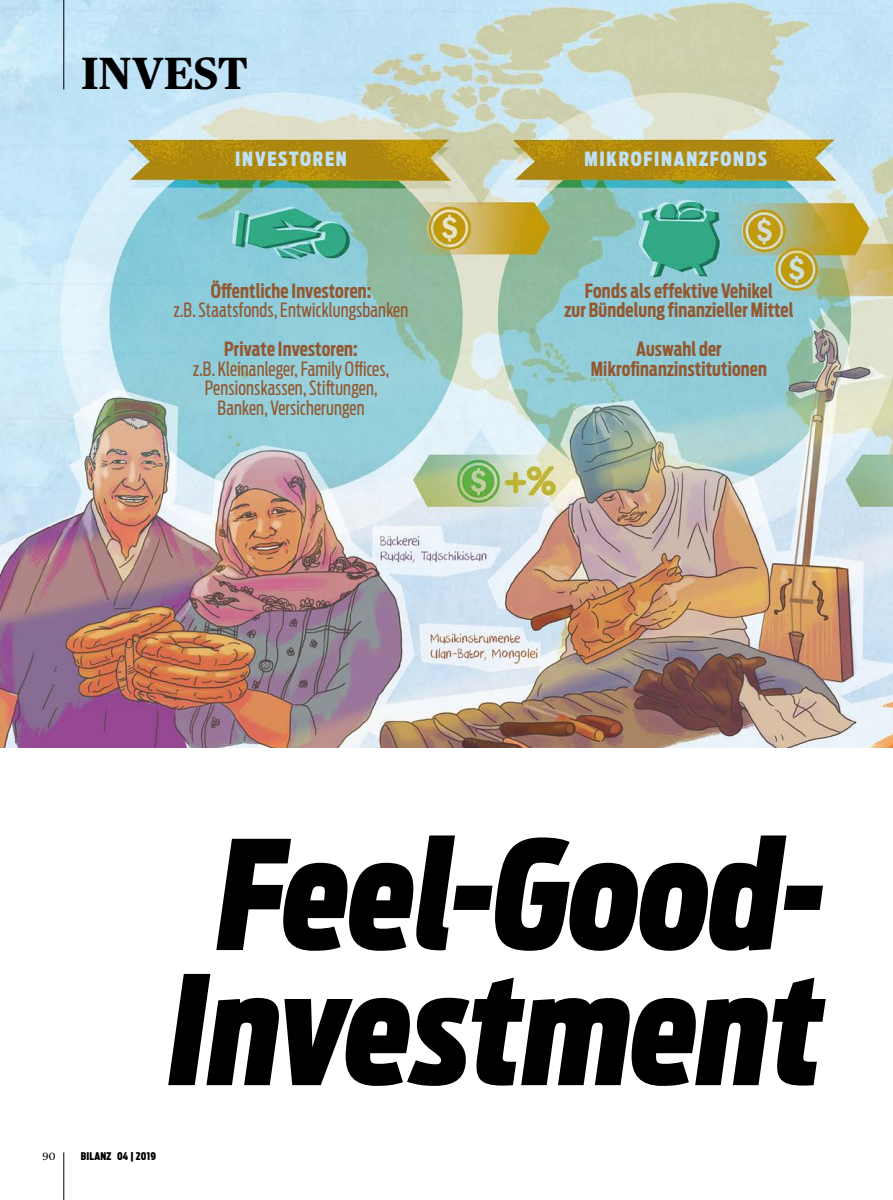
<style>
.page{position:relative;width:893px;height:1200px;background:#fff}
.page>*{position:absolute;margin:0;border:0;box-sizing:border-box;transform-origin:0 0}
.t1{font:italic 900 extra-condensed 150px/135px "Antenna";color:#000;text-align:center}
.t2{font:700 45px "Publico Text";letter-spacing:-.005em;color:#000}
.t3{font:700 extra-condensed 19.5px/19.5px "Antenna";letter-spacing:.01em;color:#945831;text-align:center}
.t4{font:extra-condensed 19.5px/19.5px "Antenna";letter-spacing:.01em;color:#945831;text-align:center}
.t5{font:900 extra-condensed 19.5px "Antenna";letter-spacing:.09em;color:#bee1f7}
.t6{font:900 extra-condensed 10.5px "Antenna";letter-spacing:.02em;color:#000}
.t7{font:10.5px "Publico Text";color:#000}
</style>
<div class="page">
<img style="left:0;top:0;width:893px;height:747px">
<hr style="left:64px;top:1152px;width:1px;height:47px;background:#000">
<hr style="left:64px;top:0;width:1px;height:89px;background:#000">
<h2 class="t2" style="left:81px;top:39px;width:168px">INVEST</h2>
<p class="t5" style="left:235px;top:146px;width:113px">INVESTOREN</p>
<p class="t5" style="left:584px;top:146px;width:184px">MIKROFINANZFONDS</p>
<p class="t3" style="left:211px;top:281px;width:162px">Öffentliche Investoren:</p>
<p class="t4" style="left:174px;top:300px;width:236px">z.B. Staatsfonds, Entwicklungsbanken</p>
<p class="t3" style="left:224px;top:339px;width:135px">Private Investoren:</p>
<p class="t4" style="left:193px;top:358px;width:198px">z.B. Kleinanleger, Family Offices,<br>Pensionskassen, Stiftungen,<br>Banken, Versicherungen</p>
<p class="t3" style="left:564px;top:281px;width:230px">Fonds als effektive Vehikel<br>zur Bündelung finanzieller Mittel</p>
<p class="t3" style="left:591px;top:339px;width:178px">Auswahl der<br>Mikrofinanzinstitutionen</p>
<h1 class="t1" style="left:169px;top:832px;width:658px">Feel-Good-<br>Investment</h1>
<p class="t7" style="left:43px;top:1148px;width:14px">90</p>
<p class="t6" style="left:81px;top:1149px;width:77px">BILANZ 04 | 2019</p>
</div>
